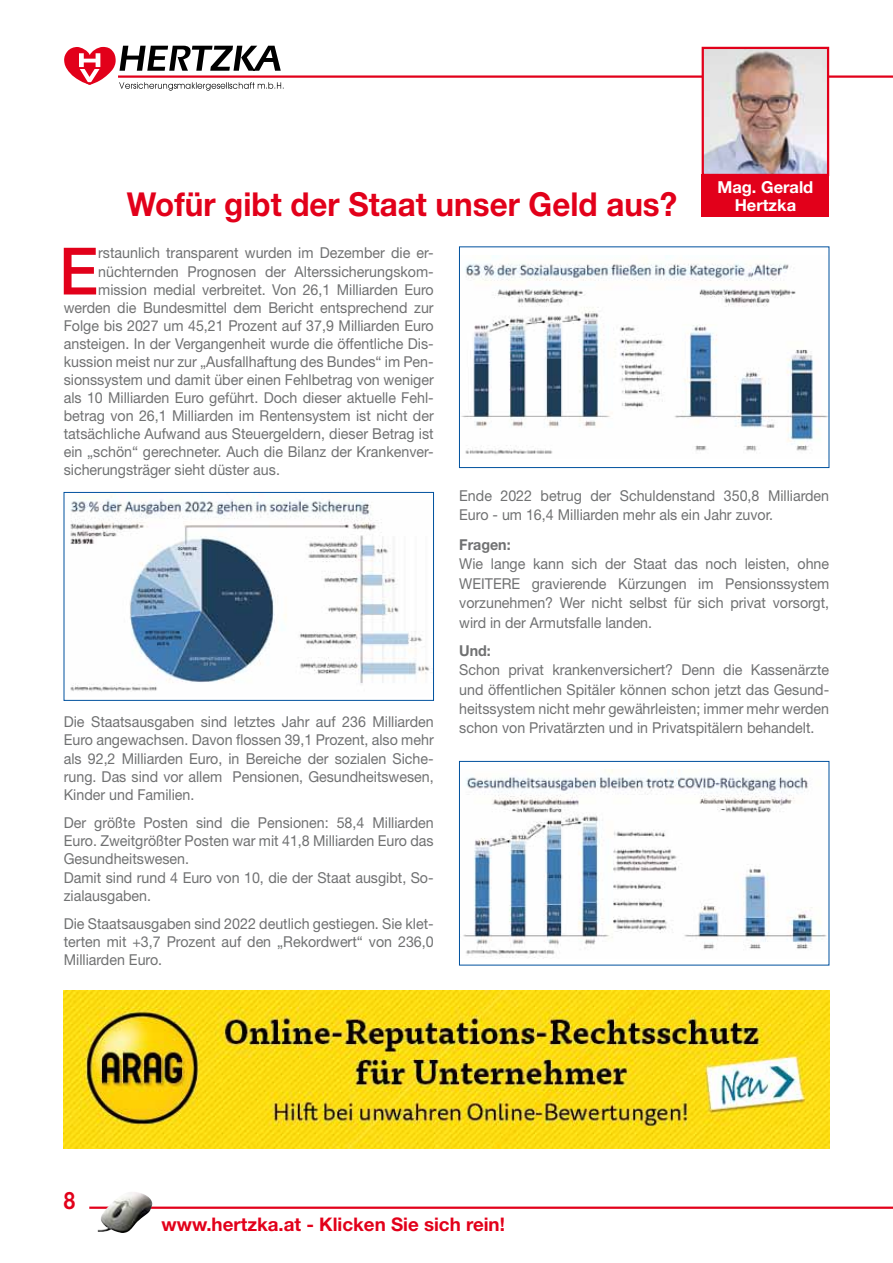
<style>
.page{position:relative;width:893px;height:1263px;background:#fff}
.page>*{position:absolute;margin:0;border:0;box-sizing:border-box;transform-origin:0 0}
.t1{font:500 65.4px "Helvetica Neue";color:#e2001a;scale:.95 1}
.t2{font:700 33px "Helvetica Neue";color:#e2001a;scale:.95 1}
.t3{font:700 24px "Helvetica Neue";color:#e2001a;scale:.85 1}
.t4{font:700 18.75px "Helvetica Neue";color:#e2001a}
.t5{font:700 16.5px/18px "Helvetica Neue";color:#fff;text-align:center}
.t6{font:15px/18.1px "Helvetica Neue";color:#707172;text-align:justify;scale:.95 1}
.t7{font:700 15px "Helvetica Neue";color:#707172;scale:.95 1}
</style>
<div class="page">
<hr style="left:89px;top:1206px;width:804px;height:3px;background:#e2001a">
<img style="left:101px;top:1192px;width:30px;height:32px">
<svg style="left:64px;top:46px;width:219px;height:45px"></svg>
<div style="left:702px;top:174px;width:127px;height:43px;background:#e2001a"></div>
<img style="left:64px;top:991px;width:765px;height:157px">
<img style="left:70px;top:499px;width:360px;height:193px">
<div style="left:64px;top:492px;width:370px;height:209px;border:1px solid #00519e"></div>
<img style="left:463px;top:769px;width:364px;height:190px">
<div style="left:459px;top:761px;width:370px;height:204px;border:1px solid #00519e"></div>
<img style="left:461px;top:255px;width:366px;height:199px">
<div style="left:459px;top:247px;width:370px;height:221px;border:1px solid #00519e"></div>
<hr style="left:118px;top:75px;width:775px;height:3px;background:#e2001a">
<img style="left:705px;top:50px;width:121px;height:123px">
<div style="left:702px;top:47px;width:127px;height:129px;border:2px solid #e2001a"></div>
<h2 class="t2" style="left:127px;top:184px;width:581px">Wofür gibt der Staat unser Geld aus?</h2>
<p class="t5" style="left:717px;top:177px;width:97px">Mag. Gerald<br>Hertzka</p>
<h1 class="t1" style="left:59px;top:232px;width:43px">E</h1>
<p class="t6" style="left:98px;top:244px;width:355px">rstaunlich transparent wurden im Dezember die er-</p>
<p class="t6" style="left:98px;top:262px;width:355px">nüchternden Prognosen der Alterssicherungskom-</p>
<p class="t6" style="left:98px;top:280px;width:355px">mission medial verbreitet. Von 26,1 Milliarden Euro</p>
<p class="t6" style="left:64px;top:298px;width:391px">werden die Bundesmittel dem Bericht entsprechend zur</p>
<p class="t6" style="left:64px;top:316px;width:391px">Folge bis 2027 um 45,21 Prozent auf 37,9 Milliarden Euro</p>
<p class="t6" style="left:64px;top:334px;width:391px">ansteigen. In der Vergangenheit wurde die öffentliche Dis-</p>
<p class="t6" style="left:64px;top:352px;width:391px">kussion meist nur zur „Ausfallhaftung des Bundes“ im Pen-</p>
<p class="t6" style="left:64px;top:370px;width:391px">sionssystem und damit über einen Fehlbetrag von weniger</p>
<p class="t6" style="left:64px;top:388px;width:391px">als 10 Milliarden Euro geführt. Doch dieser aktuelle Fehl-</p>
<p class="t6" style="left:64px;top:406px;width:391px">betrag von 26,1 Milliarden im Rentensystem ist nicht der</p>
<p class="t6" style="left:64px;top:424px;width:391px">tatsächliche Aufwand aus Steuergeldern, dieser Betrag ist</p>
<p class="t6" style="left:64px;top:442px;width:391px">ein „schön“ gerechneter. Auch die Bilanz der Krankenver-</p>
<p class="t6" style="left:64px;top:461px;width:229px">sicherungsträger sieht düster aus.</p>
<p class="t6" style="left:64px;top:713px;width:391px">Die Staatsausgaben sind letztes Jahr auf 236 Milliarden Euro angewachsen. Davon flossen 39,1 Prozent, also mehr als 92,2 Milliarden Euro, in Bereiche der sozialen Siche&shy;rung. Das sind vor allem Pensionen, Gesundheitswesen, Kinder und Familien.</p>
<p class="t6" style="left:64px;top:814px;width:391px;text-align:left">Der größte Posten sind die Pensionen: 58,4 Milliarden Euro. Zweitgrößter Posten war mit 41,8 Milliarden Euro das Gesundheitswesen.<br>Damit sind rund 4 Euro von 10, die der Staat ausgibt, So&shy;zialausgaben.</p>
<p class="t6" style="left:64px;top:915px;width:391px">Die Staatsausgaben sind 2022 deutlich gestiegen. Sie klet&shy;terten mit +3,7 Prozent auf den „Rekordwert“ von 236,0<br>Milliarden Euro.</p>
<p class="t6" style="left:459px;top:486px;width:391px;line-height:19.4px">Ende 2022 betrug der Schuldenstand 350,8 Milliarden<br>Euro - um 16,4 Milliarden mehr als ein Jahr zuvor.</p>
<p class="t7" style="left:459px;top:535px;width:56px">Fragen:</p>
<p class="t6" style="left:459px;top:554px;width:391px;line-height:19.4px">Wie lange kann sich der Staat das noch leisten, ohne WEITERE gravierende Kürzungen im Pensionssystem vorzunehmen? Wer nicht selbst für sich privat vorsorgt, wird in der Armutsfalle landen.</p>
<p class="t7" style="left:459px;top:641px;width:35px">Und:</p>
<p class="t6" style="left:459px;top:660px;width:391px;line-height:19.4px">Schon privat krankenversichert? Denn die Kassenärzte und öffentlichen Spitäler können schon jetzt das Gesund&shy;heitssystem nicht mehr gewährleisten; immer mehr werden schon von Privatärzten und in Privatspitälern behandelt.</p>
<h3 class="t3" style="left:64px;top:1186px;width:15px">8</h3>
<p class="t4" style="left:162px;top:1212px;width:345px">www.hertzka.at - Klicken Sie sich rein!</p>
</div>
